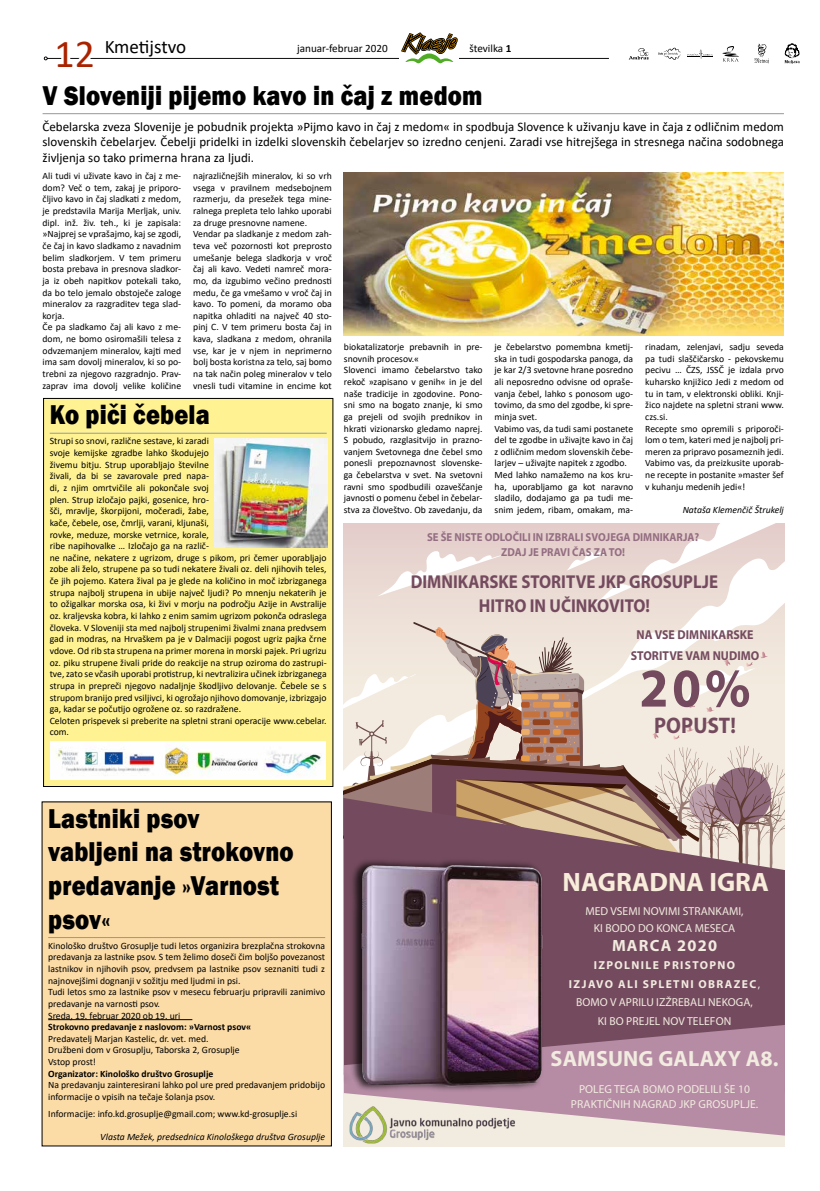
<style>
.page{position:relative;width:820px;height:1191px;background:#fff}
.page>*{position:absolute;margin:0;border:0;box-sizing:border-box;transform-origin:0 0}
.t1{font:700 54.9px "Myriad Pro";color:#744b5e;scale:.94 1}
.t2{font:800 28px/33.6px "Franklin Gothic";letter-spacing:.01em;color:#000;scale:.85 1}
.t3{font:700 26.6px "Myriad Pro";color:#f7edda}
.t4{font:700 22.6px "Myriad Pro";letter-spacing:.005em;color:#744b5e;scale:.92 1}
.t5{font:700 22.1px "Myriad Pro";letter-spacing:.005em;color:#f2ebe0}
.t6{font:19.1px "Calibri";letter-spacing:-.005em;color:#000}
.t7{font:700 18.7px/24.4px "Myriad Pro";color:#744b5e;text-align:center;scale:.9 1}
.t8{font:700 16.3px "Myriad Pro";letter-spacing:.075em;color:#f2ebe0}
.t9{font:13px/15.6px "Calibri";color:#000;text-align:justify}
.t10{font:700 12.9px/21px "Myriad Pro";letter-spacing:.005em;color:#744b5e;text-align:center;scale:.92 1}
.t11{font:11.6px/18.5px "Myriad Pro";letter-spacing:.005em;color:#f2ebe0;text-align:center}
.t12{font:700 11.6px/14.7px "Myriad Pro";color:#946e82;text-align:center;scale:.93 1}
.t13{font:11.2px "Calibri";color:#000}
.t14{font:9.7px/11.6px "Calibri";color:#000}
.t15{font:700 9.7px "Calibri";color:#000}
.t16{font:italic 9.7px "Calibri";color:#000}
.s1{font-size:39.7px;color:#aa2300}
.s2{font-weight:700}
</style>
<div class="page">
<svg style="left:784px;top:43px;width:15px;height:21px"></svg>
<svg style="left:629px;top:48px;width:19px;height:11px"></svg>
<svg style="left:658px;top:47px;width:22px;height:13px"></svg>
<svg style="left:687px;top:49px;width:25px;height:9px"></svg>
<svg style="left:722px;top:46px;width:16px;height:16px"></svg>
<svg style="left:754px;top:44px;width:14px;height:19px"></svg>
<svg style="left:44px;top:32px;width:564px;height:32px"></svg>
<div style="left:44px;top:398px;width:289px;height:388px;background:#fff293"></div>
<hr style="left:50px;top:433px;width:276px;height:1px;background:#98989c">
<div style="left:43px;top:398px;width:290px;height:389px;border:1px solid #000"></div>
<hr style="left:43px;top:113px;width:740px;height:1px;background:#98989c">
<div style="left:42px;top:802px;width:289px;height:344px;background:#fbdba6"></div>
<hr style="left:48px;top:937px;width:277px;height:1px;background:#98989c">
<hr style="left:48px;top:1019px;width:144px;height:1px;background:#000">
<img style="left:344px;top:172px;width:439px;height:163px">
<div style="left:344px;top:791px;width:440px;height:356px;background:#f2ebe0"></div>
<div style="left:564px;top:874px;width:220px;height:151px;background:#744b5e"></div>
<svg style="left:344px;top:523px;width:440px;height:351px;background:#d1bdb6"></svg>
<svg style="left:396px;top:1025px;width:388px;height:110px;background:#b793a6"></svg>
<img style="left:349px;top:1106px;width:169px;height:38px">
<img style="left:344px;top:852px;width:220px;height:246px">
<img style="left:214px;top:438px;width:113px;height:109px">
<img style="left:50px;top:741px;width:275px;height:38px">
<h3 class="t6" style="left:55px;top:33px;width:133px"><span class="s1">12</span> Kmetijstvo</h3>
<p class="t13" style="left:297px;top:41px;width:92px">januar-februar 2020</p>
<p class="t13" style="left:469px;top:41px;width:43px">številka <span class="s2">1</span></p>
<h2 class="t2" style="left:43px;top:78px;width:519px">V Sloveniji pijemo kavo in čaj z medom</h2>
<p class="t9" style="left:43px;top:118px;width:742px">Čebelarska zveza Slovenije je pobudnik projekta »Pijmo kavo in čaj z medom« in spodbuja Slovence k uživanju kave in čaja z odličnim medom slovenskih čebelarjev. Čebelji pridelki in izdelki slovenskih čebelarjev so izredno cenjeni. Zaradi vse hitrejšega in stresnega načina sodobnega življenja so tako primerna hrana za ljudi.</p>
<p class="t14" style="left:43px;top:170px;width:140px">Ali tudi vi uživate kavo in čaj z me&shy;dom? Več o tem, zakaj je priporo&shy;čljivo kavo in čaj sladkati z medom, je predstavila Marija Merljak, univ. dipl. inž. živ. teh., ki je zapisala: »Najprej se vprašajmo, kaj se zgodi, če čaj in kavo sladkamo z navadnim belim sladkorjem. V tem primeru bosta prebava in presnova sladkor&shy;ja iz obeh napitkov potekali tako, da bo telo jemalo obstoječe zaloge mineralov za razgraditev tega slad&shy;korja.<br>Če pa sladkamo čaj ali kavo z me&shy;dom, ne bomo osiromašili telesa z odvzemanjem mineralov, kajti med ima sam dovolj mineralov, ki so po&shy;trebni za njegovo razgradnjo. Prav&shy;zaprav ima dovolj velike količine</p>
<p class="t14" style="left:193px;top:170px;width:140px">najrazličnejših mineralov, ki so vrh vsega v pravilnem medsebojnem razmerju, da presežek tega mine&shy;ralnega prepleta telo lahko uporabi za druge presnovne namene.<br>Vendar pa sladkanje z medom zah&shy;teva več pozornosti kot preprosto umešanje belega sladkorja v vroč čaj ali kavo. Vedeti namreč mora&shy;mo, da izgubimo večino prednosti medu, če ga vmešamo v vroč čaj in kavo. To pomeni, da moramo oba napitka ohladiti na največ 40 sto&shy;pinj C. V tem primeru bosta čaj in kava, sladkana z medom, ohranila vse, kar je v njem in neprimerno bolj bosta koristna za telo, saj bomo na tak način poleg mineralov v telo vnesli tudi vitamine in encime kot</p>
<p class="t14" style="left:344px;top:341px;width:140px">biokatalizatorje prebavnih in pre&shy;snovnih procesov.«<br>Slovenci imamo čebelarstvo tako rekoč »zapisano v genih« in je del naše tradicije in zgodovine. Pono&shy;sni smo na bogato znanje, ki smo ga prejeli od svojih prednikov in hkrati vizionarsko gledamo naprej.<br>S pobudo, razglasitvijo in prazno&shy;vanjem Svetovnega dne čebel smo ponesli prepoznavnost slovenske&shy;ga čebelarstva v svet. Na svetovni ravni smo spodbudili ozaveščanje javnosti o pomenu čebel in čebelar&shy;stva za človeštvo. Ob zavedanju, da</p>
<p class="t14" style="left:494px;top:341px;width:140px">je čebelarstvo pomembna kmetij&shy;ska in tudi gospodarska panoga, da je kar 2/3 svetovne hrane posredno ali neposredno odvisne od opraše&shy;vanja čebel, lahko s ponosom ugo&shy;tovimo, da smo del zgodbe, ki spre&shy;minja svet.<br>Vabimo vas, da tudi sami postanete del te zgodbe in uživajte kavo in čaj z odličnim medom slovenskih čebe&shy;larjev – uživajte napitek z zgodbo.<br>Med lahko namažemo na kos kru&shy;ha, uporabljamo ga kot naravno sladilo, dodajamo ga pa tudi me&shy;snim jedem, ribam, omakam, ma-</p>
<p class="t14" style="left:645px;top:341px;width:140px">rinadam, zelenjavi, sadju seveda pa tudi slaščičarsko - pekovskemu pecivu … ČZS, JSSČ je izdala prvo kuharsko knjižico Jedi z medom od tu in tam, v elektronski obliki. Knji&shy;žico najdete na spletni strani www. czs.si.<br>Recepte smo opremili s priporoči&shy;lom o tem, kateri med je najbolj pri&shy;meren za pripravo posameznih jedi.<br>Vabimo vas, da preizkusite uporab&shy;ne recepte in postanite »master šef v kuhanju medenih jedi«!</p>
<h2 class="t2" style="left:50px;top:398px;width:190px">Ko piči čebela</h2>
<p class="t14" style="left:50px;top:435px;width:278px">Strupi so snovi, različne sestave, ki zaradi<br>svoje kemijske zgradbe lahko škodujejo<br>živemu bitju. Strup uporabljajo številne<br>živali, da bi se zavarovale pred napa-<br>di, z njim omrtvičile ali pokončale svoj<br>plen. Strup izločajo pajki, gosenice, hro-<br>šči, mravlje, škorpijoni, močeradi, žabe,<br>kače, čebele, ose, čmrlji, varani, kljunaši,<br>rovke, meduze, morske vetrnice, korale,<br>ribe napihovalke … Izločajo ga na različ-<br>ne načine, nekatere z ugrizom, druge s pikom, pri čemer uporabljajo zobe ali želo, strupene pa so tudi nekatere živali oz. deli njihovih teles, če jih pojemo. Katera žival pa je glede na količino in moč izbrizganega strupa najbolj strupena in ubije največ ljudi? Po mnenju nekaterih je to ožigalkar morska osa, ki živi v morju na področju Azije in Avstralije oz. kraljevska kobra, ki lahko z enim samim ugrizom pokonča odraslega človeka. V Sloveniji sta med najbolj strupenimi živalmi znana predvsem gad in modras, na Hrvaškem pa je v Dalmaciji pogost ugriz pajka črne vdove. Od rib sta strupena na primer morena in morski pajek. Pri ugrizu oz. piku strupene živali pride do reakcije na strup oziroma do zastrupi&shy;tve, zato se včasih uporabi protistrup, ki nevtralizira učinek izbrizganega strupa in prepreči njegovo nadaljnje škodljivo delovanje. Čebele se s strupom branijo pred vsiljivci, ki ogrožajo njihovo domovanje, izbrizgajo ga, kadar se počutijo ogrožene oz. so razdražene.<br>Celoten prispevek si preberite na spletni strani operacije www.cebelar. com.</p>
<p class="t16" style="left:682px;top:503px;width:103px">Nataša Klemenčič Štrukelj</p>
<p class="t12" style="left:427px;top:530px;width:294px">SE ŠE NISTE ODLOČILI IN IZBRALI SVOJEGA DIMNIKARJA?<br>ZDAJ JE PRAVI ČAS ZA TO!</p>
<h3 class="t7" style="left:410px;top:568px;width:343px">DIMNIKARSKE STORITVE JKP GROSUPLJE<br>HITRO IN UČINKOVITO!</h3>
<h3 class="t10" style="left:630px;top:624px;width:141px">NA VSE DIMNIKARSKE<br>STORITVE VAM NUDIMO</h3>
<h1 class="t1" style="left:639px;top:652px;width:119px">20%</h1>
<h3 class="t4" style="left:654px;top:711px;width:90px">POPUST!</h3>
<h2 class="t2" style="left:48px;top:801px;width:290px">Lastniki psov vabljeni na strokovno predavanje »Varnost psov«</h2>
<p class="t14" style="left:48px;top:939px;width:278px">Kinološko društvo Grosuplje tudi letos organizira brezplačna strokovna predavanja za lastnike psov. S tem želimo doseči čim boljšo povezanost lastnikov in njihovih psov, predvsem pa lastnike psov seznaniti tudi z najnovejšimi dognanji v sožitju med ljudmi in psi.<br>Tudi letos smo za lastnike psov v mesecu februarju pripravili zanimivo predavanje na varnosti psov.<br>Sreda, 19. februar 2020 ob 19. uri</p>
<p class="t15" style="left:48px;top:1020px;width:204px">Strokovno predavanje z naslovom: »Varnost psov«</p>
<p class="t14" style="left:48px;top:1032px;width:193px">Predavatelj Marjan Kastelic, dr. vet. med.<br>Družbeni dom v Grosuplju, Taborska 2, Grosuplje<br>Vstop prost!</p>
<p class="t15" style="left:48px;top:1066px;width:166px">Organizator: Kinološko društvo Grosuplje</p>
<p class="t14" style="left:48px;top:1079px;width:278px">Na predavanju zainteresirani lahko pol ure pred predavanjem pridobijo informacije o vpisih na tečaje šolanja psov.</p>
<p class="t14" style="left:48px;top:1107px;width:250px">Informacije: info.kd.grosuplje@gmail.com; www.kd-grosuplje.si</p>
<p class="t16" style="left:100px;top:1129px;width:226px">Vlasta Mežek, predsednica Kinološkega društva Grosuplje</p>
<h3 class="t3" style="left:562px;top:864px;width:207px">NAGRADNA IGRA</h3>
<p class="t11" style="left:585px;top:902px;width:160px;line-height:17px">MED VSEMI NOVIMI STRANKAMI,<br>KI BODO DO KONCA MESECA</p>
<h3 class="t8" style="left:611px;top:934px;width:106px">MARCA 2020</h3>
<p class="t11" style="left:568px;top:956px;width:192px"><span class="s2">IZPOLNILE PRISTOPNO<br>IZJAVO ALI SPLETNI OBRAZEC</span>,<br>BOMO V APRILU IZŽREBALI NEKOGA,<br>KI BO PREJEL NOV TELEFON</p>
<h3 class="t5" style="left:550px;top:1043px;width:229px">SAMSUNG GALAXY A8.</h3>
<p class="t11" style="left:570px;top:1081px;width:188px;line-height:14.8px">POLEG TEGA BOMO PODELILI ŠE 10<br>PRAKTIČNIH NAGRAD JKP GROSUPLJE.</p>
</div>
